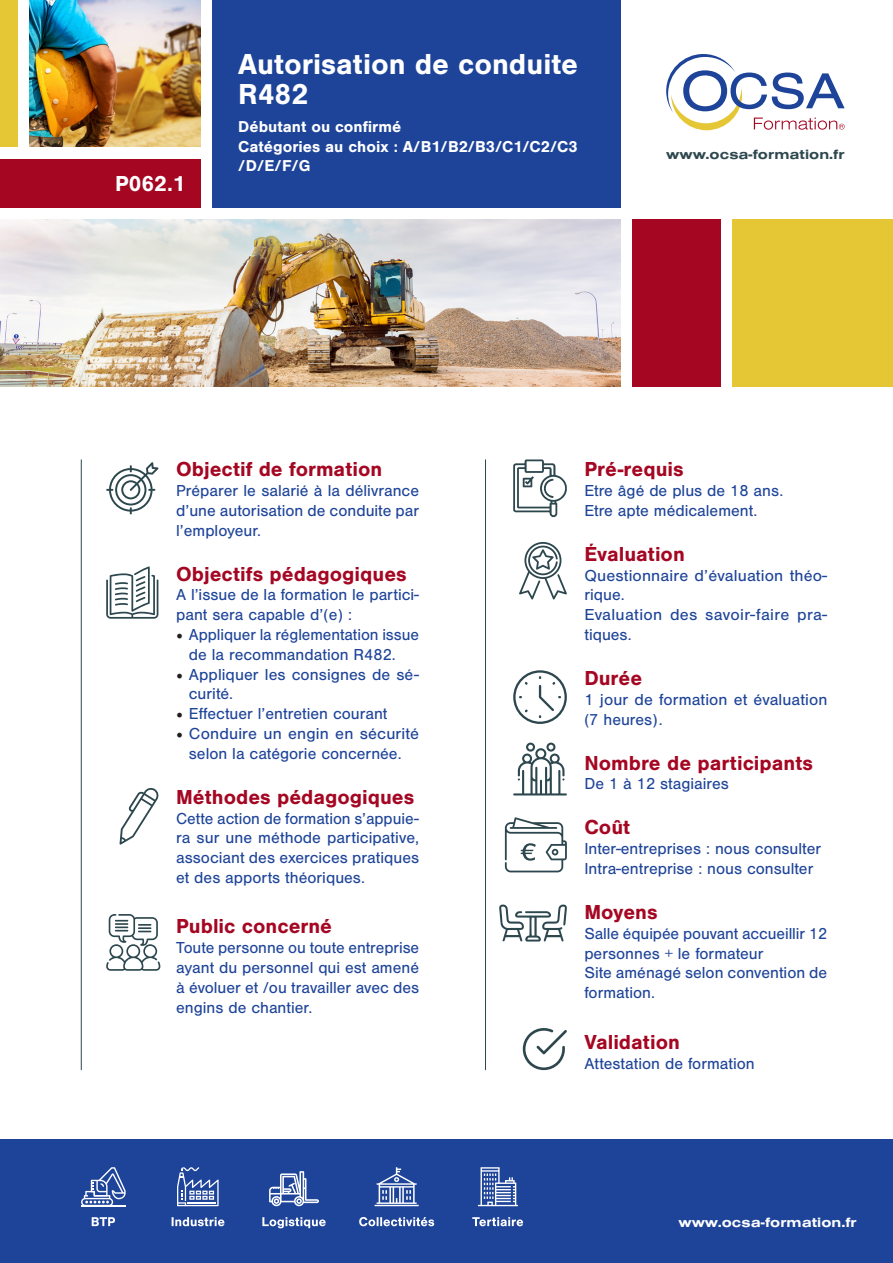
<style>
.page{position:relative;width:893px;height:1263px;background:#fff}
.page>*{position:absolute;margin:0;border:0;box-sizing:border-box;transform-origin:0 0}
.t1{font:700 30px/30px "Nimbus San";color:#fff}
.t2{font:700 22.5px "Nimbus San";color:#fff}
.t3{font:700 21px "Nimbus San";color:#a50723}
.t4{font:16.5px/19.8px "Nimbus San";color:#1e4499}
.t5{font:16.5px/19.8px "Nimbus San";letter-spacing:.02em;color:#1e4499}
.t6{font:700 16.35px/19.5px "Nimbus San";color:#fff}
.t7{font:700 13.95px "Nimbus San Ext";color:#2d474e}
.t8{font:700 13.95px "Nimbus San Ext";color:#fff}
.s1{font-family:"Minion Pro";font-size:18px;color:#231f20}
</style>
<div class="page">
<hr style="left:892px;top:159px;width:1px;height:49px;background:#a50723">
<hr style="left:892px;top:219px;width:1px;height:168px;background:#838c92">
<div style="left:0;top:0;width:18px;height:147px;background:#e5c735"></div>
<div style="left:732px;top:219px;width:160px;height:168px;background:#e5c735"></div>
<div style="left:212px;top:0;width:408px;height:208px;background:#1e4499"></div>
<div style="left:0;top:159px;width:201px;height:49px;background:#a50723"></div>
<div style="left:632px;top:219px;width:88px;height:168px;background:#a50723"></div>
<img style="left:29px;top:0;width:172px;height:147px">
<svg style="left:666px;top:54px;width:179px;height:76px"></svg>
<img style="left:0;top:219px;width:620px;height:168px">
<div style="left:0;top:1140px;width:893px;height:123px;background:#1e4499"></div>
<svg style="left:172px;top:1217px;width:52px;height:9px"></svg>
<svg style="left:177px;top:1167px;width:42px;height:39px"></svg>
<svg style="left:81px;top:1167px;width:45px;height:38px"></svg>
<hr style="left:81px;top:1205px;width:45px;height:1px;background:#fff">
<svg style="left:92px;top:1217px;width:23px;height:9px"></svg>
<svg style="left:472px;top:1217px;width:51px;height:9px"></svg>
<svg style="left:478px;top:1167px;width:40px;height:39px"></svg>
<svg style="left:359px;top:1217px;width:75px;height:9px"></svg>
<svg style="left:375px;top:1167px;width:44px;height:39px"></svg>
<svg style="left:262px;top:1217px;width:64px;height:11px"></svg>
<svg style="left:269px;top:1171px;width:50px;height:35px"></svg>
<svg style="left:106px;top:462px;width:52px;height:52px"></svg>
<svg style="left:106px;top:566px;width:52px;height:53px"></svg>
<svg style="left:106px;top:914px;width:54px;height:57px"></svg>
<svg style="left:513px;top:670px;width:54px;height:54px"></svg>
<svg style="left:513px;top:459px;width:54px;height:58px"></svg>
<svg style="left:513px;top:743px;width:54px;height:52px"></svg>
<svg style="left:499px;top:904px;width:68px;height:38px"></svg>
<svg style="left:519px;top:542px;width:48px;height:57px"></svg>
<hr style="left:485px;top:459px;width:1px;height:611px;background:#2d474e">
<hr style="left:81px;top:459px;width:1px;height:611px;background:#2d474e">
<svg style="left:120px;top:788px;width:39px;height:57px"></svg>
<svg style="left:505px;top:817px;width:62px;height:55px"></svg>
<svg style="left:523px;top:1028px;width:44px;height:42px"></svg>
<p class="t2" style="left:115px;top:171px;width:72px">P062.1</p>
<p class="t2" style="left:143px;top:171px;width:27px">41</p>
<p class="t1" style="left:238px;top:49px;width:341px">Autorisation de conduite<br>R482</p>
<p class="t6" style="left:238px;top:117px;width:164px">Débutant ou confirmé</p>
<p class="t6" style="left:238px;top:137px;width:341px">Catégories au choix : A/B1/B2/B3/C1/C2/C3 /D/E/F/G</p>
<p class="t7" style="left:666px;top:144px;width:180px">www.ocsa-formation.fr</p>
<p class="t3" style="left:176px;top:457px;width:208px">Objectif de formation</p>
<p class="t4" style="left:176px;top:481px;width:244px;text-align:justify">Préparer le salarié à la délivrance d’une autorisation de conduite par l’employeur.</p>
<p class="t3" style="left:176px;top:562px;width:232px">Objectifs pédagogiques</p>
<p class="t4" style="left:176px;top:585px;width:244px">A l’issue de la formation le partici&shy;pant sera capable d’(e) :</p>
<p class="t4" style="left:189px;top:625px;width:232px;text-indent:-13px"><span class="s1">•</span> Appliquer la réglementation issue de la recommandation R482.</p>
<p class="t4" style="left:189px;top:664px;width:232px;text-indent:-13px"><span class="s1">•</span> Appliquer les consignes de sé&shy;curité.</p>
<p class="t4" style="left:176px;top:704px;width:213px"><span class="s1">•</span> Effectuer l’entretien courant</p>
<p class="t4" style="left:176px;top:724px;width:245px;text-align:center"><span class="s1">•</span> Conduire un engin en sécurité selon la catégorie concernée.</p>
<p class="t3" style="left:176px;top:785px;width:240px">Méthodes pédagogiques</p>
<p class="t4" style="left:176px;top:808px;width:244px;text-align:justify">Cette action de formation s’appuie&shy;ra sur une méthode participative, associant des exercices pratiques et des apports théoriques.</p>
<p class="t3" style="left:176px;top:915px;width:157px">Public concerné</p>
<p class="t4" style="left:176px;top:938px;width:245px;text-align:justify">Toute personne ou toute entreprise ayant du personnel qui est amené à évoluer et /ou travailler avec des engins de chantier.</p>
<p class="t3" style="left:584px;top:457px;width:101px">Pré-requis</p>
<p class="t4" style="left:584px;top:481px;width:200px">Etre âgé de plus de 18 ans.</p>
<p class="t4" style="left:584px;top:501px;width:175px">Etre apte médicalement.</p>
<p class="t3" style="left:584px;top:542px;width:102px">Évaluation</p>
<p class="t4" style="left:584px;top:565px;width:244px">Questionnaire d’évaluation théo&shy;rique.</p>
<p class="t5" style="left:584px;top:605px;width:244px">Evaluation des savoir-faire pra&shy;tiques.</p>
<p class="t3" style="left:584px;top:666px;width:59px">Durée</p>
<p class="t4" style="left:584px;top:690px;width:244px">1 jour de formation et évaluation (7 heures).</p>
<p class="t3" style="left:584px;top:751px;width:230px">Nombre de participants</p>
<p class="t4" style="left:584px;top:774px;width:146px">De 1 à 12 stagiaires</p>
<p class="t3" style="left:584px;top:816px;width:47px">Coût</p>
<p class="t4" style="left:584px;top:839px;width:238px">Inter-entreprises : nous consulter</p>
<p class="t4" style="left:584px;top:859px;width:231px">Intra-entreprise : nous consulter</p>
<p class="t3" style="left:584px;top:900px;width:75px">Moyens</p>
<p class="t4" style="left:584px;top:924px;width:244px">Salle équipée pouvant accueillir 12 personnes + le formateur</p>
<p class="t4" style="left:584px;top:963px;width:244px">Site aménagé selon convention de formation.</p>
<p class="t3" style="left:584px;top:1030px;width:97px">Validation</p>
<p class="t4" style="left:584px;top:1053px;width:172px">Attestation de formation</p>
<p class="t8" style="left:678px;top:1212px;width:180px">www.ocsa-formation.fr</p>
</div>
